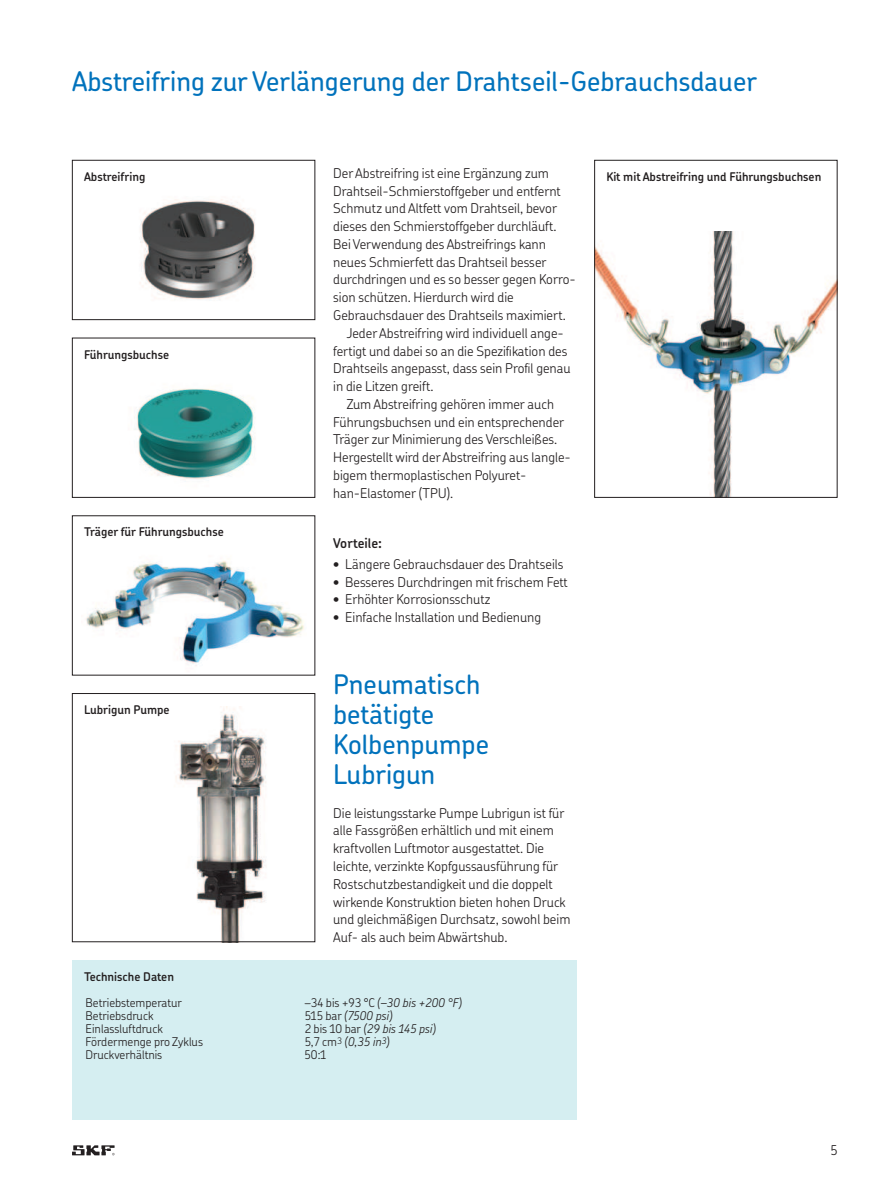
<style>
.page{position:relative;width:893px;height:1191px;background:#fff}
.page>*{position:absolute;margin:0;border:0;box-sizing:border-box;transform-origin:0 0}
.t1{font:500 27px/30px "SKF Chevin OT";color:#0072bc}
.t2{font:300 13.5px/17.9px "SKF Chevin OT";color:#231f20}
.t3{font:600 13.5px "SKF Chevin OT";color:#231f20}
.t4{font:600 12px "SKF Chevin OT";color:#231f20}
.t5{font:300 12px "SKF Chevin OT";color:#231f20}
.t6{font:italic 300 12px "SKF Chevin OT";color:#231f20}
.s1{font-style:normal}
</style>
<div class="page">
<img style="left:140px;top:199px;width:115px;height:101px">
<div style="left:72px;top:160px;width:243px;height:160px;border:1px solid #231f20"></div>
<img style="left:134px;top:388px;width:121px;height:91px">
<div style="left:72px;top:338px;width:243px;height:160px;border:1px solid #231f20"></div>
<img style="left:86px;top:561px;width:218px;height:105px">
<img style="left:175px;top:707px;width:91px;height:233px">
<div style="left:72px;top:693px;width:243px;height:249px;border:1px solid #231f20"></div>
<img style="left:596px;top:231px;width:239px;height:265px">
<div style="left:594px;top:160px;width:243px;height:338px;border:1px solid #231f20"></div>
<div style="left:72px;top:960px;width:504px;height:160px;background:#d5eef1"></div>
<svg style="left:72px;top:1145px;width:43px;height:10px"></svg>
<h1 class="t1" style="left:72px;top:69px;width:686px">Abstreifring zur Verlängerung der Drahtseil-Gebrauchsdauer</h1>
<p class="t4" style="left:84px;top:171px;width:63px">Abstreifring</p>
<p class="t4" style="left:84px;top:349px;width:87px">Führungsbuchse</p>
<p class="t4" style="left:84px;top:527px;width:141px">Träger für Führungsbuchse</p>
<p class="t4" style="left:84px;top:704px;width:87px">Lubrigun Pumpe</p>
<p class="t2" style="left:333px;top:164px;width:217px">Der Abstreifring ist eine Ergänzung zum</p>
<p class="t2" style="left:333px;top:182px;width:229px">Drahtseil-Schmierstoffgeber und entfernt</p>
<p class="t2" style="left:333px;top:199px;width:225px">Schmutz und Altfett vom Drahtseil, bevor</p>
<p class="t2" style="left:333px;top:217px;width:225px">dieses den Schmierstoffgeber durchläuft.</p>
<p class="t2" style="left:333px;top:235px;width:214px">Bei Verwendung des Abstreifrings kann</p>
<p class="t2" style="left:333px;top:253px;width:215px">neues Schmierfett das Drahtseil besser</p>
<p class="t2" style="left:333px;top:270px;width:244px">durchdringen und es so besser gegen Korro-</p>
<p class="t2" style="left:333px;top:288px;width:182px">sion schützen. Hierdurch wird die</p>
<p class="t2" style="left:333px;top:306px;width:234px">Gebrauchsdauer des Drahtseils maximiert.</p>
<p class="t2" style="left:346px;top:324px;width:219px">Jeder Abstreifring wird individuell ange-</p>
<p class="t2" style="left:333px;top:342px;width:236px">fertigt und dabei so an die Spezifikation des</p>
<p class="t2" style="left:333px;top:359px;width:239px">Drahtseils angepasst, dass sein Profil genau</p>
<p class="t2" style="left:333px;top:377px;width:102px">in die Litzen greift.</p>
<p class="t2" style="left:346px;top:395px;width:209px">Zum Abstreifring gehören immer auch</p>
<p class="t2" style="left:333px;top:413px;width:232px">Führungsbuchsen und ein entsprechender</p>
<p class="t2" style="left:333px;top:430px;width:226px">Träger zur Minimierung des Verschleißes.</p>
<p class="t2" style="left:333px;top:448px;width:239px">Hergestellt wird der Abstreifring aus langle-</p>
<p class="t2" style="left:333px;top:466px;width:195px">bigem thermoplastischen Polyuret-</p>
<p class="t2" style="left:333px;top:484px;width:122px">han-Elastomer (TPU).</p>
<p class="t3" style="left:333px;top:537px;width:50px">Vorteile:</p>
<p class="t2" style="left:333px;top:555px;width:232px">• Längere Gebrauchsdauer des Drahtseils</p>
<p class="t2" style="left:333px;top:573px;width:236px">• Besseres Durchdringen mit frischem Fett</p>
<p class="t2" style="left:333px;top:590px;width:159px">• Erhöhter Korrosionsschutz</p>
<p class="t2" style="left:333px;top:608px;width:209px">• Einfache Installation und Bedienung</p>
<h1 class="t1" style="left:333px;top:671px;width:157px">Pneumatisch betätigte<br>Kolbenpumpe<br>Lubrigun</h1>
<p class="t2" style="left:333px;top:804px;width:239px">Die leistungsstarke Pumpe Lubrigun ist für alle Fassgrößen erhältlich und mit einem kraftvollen Luftmotor ausgestattet. Die leichte, verzinkte Kopfgussausführung für Rostschutzbestandigkeit und die doppelt wirkende Konstruktion bieten hohen Druck und gleichmäßigen Durchsatz, sowohl beim Auf- als auch beim Abwärtshub.</p>
<p class="t4" style="left:84px;top:971px;width:91px">Technische Daten</p>
<p class="t5" style="left:85px;top:996px;width:98px">Betriebstemperatur</p>
<p class="t6" style="left:305px;top:997px;width:158px"><span class="s1">–34 bis +93 °C</span> (–30 bis +200 °F)</p>
<p class="t5" style="left:86px;top:1009px;width:69px">Betriebsdruck</p>
<p class="t6" style="left:305px;top:1010px;width:89px"><span class="s1">515 bar</span> (7500 psi)</p>
<p class="t5" style="left:86px;top:1022px;width:79px">Einlassluftdruck</p>
<p class="t6" style="left:304px;top:1023px;width:132px"><span class="s1">2 bis 10 bar</span> (29 bis 145 psi)</p>
<p class="t5" style="left:86px;top:1035px;width:119px">Fördermenge pro Zyklus</p>
<p class="t6" style="left:305px;top:1036px;width:86px"><span class="s1">5,7 cm</span><sup>3</sup> (0,35 in<sup>3</sup>)</p>
<p class="t5" style="left:85px;top:1048px;width:78px">Druckverhältnis</p>
<p class="t5" style="left:304px;top:1048px;width:23px">50:1</p>
<p class="t4" style="left:606px;top:171px;width:216px">Kit mit Abstreifring und Führungsbuchsen</p>
<p class="t2" style="left:830px;top:1141px;width:9px">5</p>
</div>
